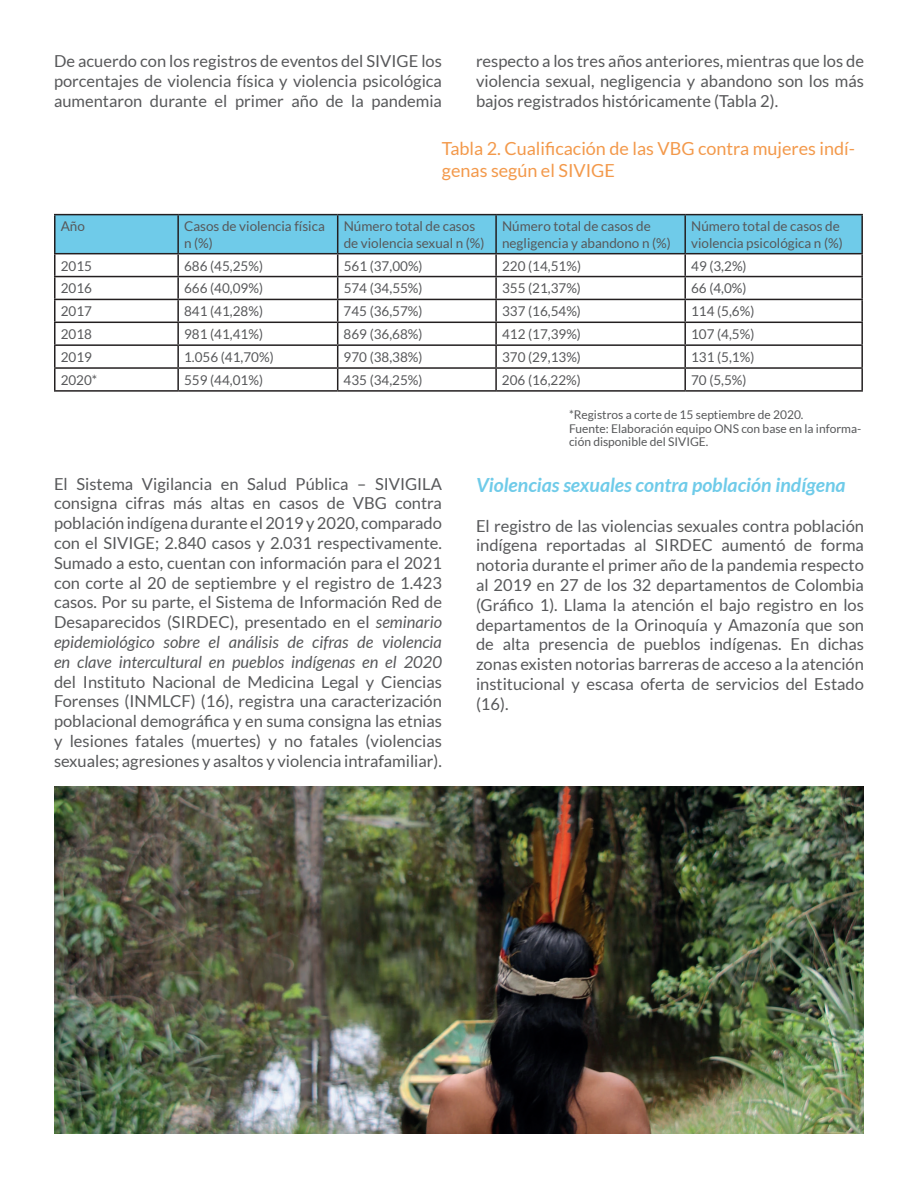
<style>
.page{position:relative;width:918px;height:1188px;background:#fff}
.page>*{position:absolute;margin:0;border:0;box-sizing:border-box;transform-origin:0 0}
.t1{font:italic 700 19.5px "Lato";color:#6fcbe9}
.t2{font:18px/21.6px "Lato";color:#f3994b}
.t3{font:16.5px/19.8px "Lato";color:#57585a;text-align:justify}
.t4{font:13.5px/16.2px "Lato";color:#57585a}
.t5{font:12px/13.5px "Lato";color:#57585a}
.s1{font-style:italic}
</style>
<div class="page">
<hr style="left:54px;top:214px;width:124px;height:1px;background:#231f20">
<hr style="left:54px;top:215px;width:2px;height:38px;background:#231f20">
<hr style="left:178px;top:214px;width:160px;height:1px;background:#231f20">
<hr style="left:338px;top:214px;width:158px;height:1px;background:#231f20">
<hr style="left:496px;top:214px;width:189px;height:1px;background:#231f20">
<hr style="left:685px;top:214px;width:178px;height:1px;background:#231f20">
<hr style="left:861px;top:215px;width:2px;height:38px;background:#231f20">
<hr style="left:54px;top:253px;width:124px;height:1px;background:#231f20">
<hr style="left:54px;top:254px;width:2px;height:22px;background:#231f20">
<hr style="left:685px;top:253px;width:178px;height:1px;background:#231f20">
<hr style="left:861px;top:254px;width:2px;height:22px;background:#231f20">
<hr style="left:54px;top:276px;width:124px;height:1px;background:#231f20">
<hr style="left:54px;top:277px;width:2px;height:22px;background:#231f20">
<hr style="left:685px;top:276px;width:178px;height:1px;background:#231f20">
<hr style="left:861px;top:277px;width:2px;height:22px;background:#231f20">
<hr style="left:54px;top:299px;width:124px;height:1px;background:#231f20">
<hr style="left:54px;top:300px;width:2px;height:22px;background:#231f20">
<hr style="left:685px;top:299px;width:178px;height:1px;background:#231f20">
<hr style="left:861px;top:300px;width:2px;height:22px;background:#231f20">
<hr style="left:54px;top:322px;width:124px;height:1px;background:#231f20">
<hr style="left:54px;top:323px;width:2px;height:21px;background:#231f20">
<hr style="left:685px;top:322px;width:178px;height:1px;background:#231f20">
<hr style="left:861px;top:323px;width:2px;height:21px;background:#231f20">
<hr style="left:54px;top:344px;width:124px;height:2px;background:#231f20">
<hr style="left:54px;top:346px;width:2px;height:21px;background:#231f20">
<hr style="left:685px;top:344px;width:178px;height:2px;background:#231f20">
<hr style="left:861px;top:346px;width:2px;height:21px;background:#231f20">
<hr style="left:54px;top:367px;width:124px;height:2px;background:#231f20">
<hr style="left:54px;top:369px;width:2px;height:21px;background:#231f20">
<svg style="left:55px;top:215px;width:807px;height:175px"></svg>
<hr style="left:496px;top:367px;width:189px;height:2px;background:#231f20">
<hr style="left:495px;top:369px;width:2px;height:21px;background:#231f20">
<hr style="left:685px;top:367px;width:178px;height:2px;background:#231f20">
<hr style="left:684px;top:369px;width:2px;height:21px;background:#231f20">
<hr style="left:861px;top:369px;width:2px;height:21px;background:#231f20">
<hr style="left:54px;top:390px;width:124px;height:2px;background:#231f20">
<hr style="left:178px;top:390px;width:160px;height:2px;background:#231f20">
<hr style="left:338px;top:390px;width:158px;height:2px;background:#231f20">
<hr style="left:496px;top:390px;width:189px;height:2px;background:#231f20">
<hr style="left:685px;top:390px;width:178px;height:2px;background:#231f20">
<img style="left:54px;top:787px;width:810px;height:347px">
<p class="t3" style="left:54px;top:51px;width:390px">De acuerdo con los registros de eventos del SIVIGE los porcentajes de violencia física y violencia psicológica aumentaron durante el primer año de la pandemia</p>
<p class="t3" style="left:476px;top:51px;width:390px">respecto a los tres años anteriores, mientras que los de violencia sexual, negligencia y abandono son los más bajos registrados históricamente (Tabla 2).</p>
<p class="t2" style="left:442px;top:138px;width:414px">Tabla 2. Cualificación de las VBG contra mujeres indí&shy;genas según el SIVIGE</p>
<p class="t4" style="left:61px;top:218px;width:26px">Año</p>
<p class="t4" style="left:184px;top:218px;width:142px">Casos de violencia física n (%)</p>
<p class="t4" style="left:344px;top:218px;width:142px">Número total de casos de violencia sexual n (%)</p>
<p class="t4" style="left:502px;top:218px;width:170px">Número total de casos de negligencia y abandono n (%)</p>
<p class="t4" style="left:691px;top:218px;width:153px">Número total de casos de violencia psicológica n (%)</p>
<p class="t4" style="left:61px;top:257px;width:33px">2015</p>
<p class="t4" style="left:184px;top:257px;width:80px">686 (45,25%)</p>
<p class="t4" style="left:344px;top:257px;width:80px">561 (37,00%)</p>
<p class="t4" style="left:502px;top:257px;width:80px">220 (14,51%)</p>
<p class="t4" style="left:691px;top:257px;width:57px">49 (3,2%)</p>
<p class="t4" style="left:61px;top:280px;width:33px">2016</p>
<p class="t4" style="left:184px;top:280px;width:80px">666 (40,09%)</p>
<p class="t4" style="left:344px;top:280px;width:80px">574 (34,55%)</p>
<p class="t4" style="left:502px;top:280px;width:80px">355 (21,37%)</p>
<p class="t4" style="left:691px;top:280px;width:57px">66 (4,0%)</p>
<p class="t4" style="left:61px;top:303px;width:33px">2017</p>
<p class="t4" style="left:184px;top:303px;width:80px">841 (41,28%)</p>
<p class="t4" style="left:344px;top:303px;width:80px">745 (36,57%)</p>
<p class="t4" style="left:502px;top:303px;width:80px">337 (16,54%)</p>
<p class="t4" style="left:691px;top:303px;width:65px">114 (5,6%)</p>
<p class="t4" style="left:61px;top:326px;width:33px">2018</p>
<p class="t4" style="left:184px;top:326px;width:80px">981 (41,41%)</p>
<p class="t4" style="left:344px;top:326px;width:80px">869 (36,68%)</p>
<p class="t4" style="left:502px;top:326px;width:80px">412 (17,39%)</p>
<p class="t4" style="left:691px;top:326px;width:65px">107 (4,5%)</p>
<p class="t4" style="left:61px;top:349px;width:33px">2019</p>
<p class="t4" style="left:184px;top:349px;width:91px">1.056 (41,70%)</p>
<p class="t4" style="left:344px;top:349px;width:80px">970 (38,38%)</p>
<p class="t4" style="left:502px;top:349px;width:80px">370 (29,13%)</p>
<p class="t4" style="left:691px;top:349px;width:65px">131 (5,1%)</p>
<p class="t4" style="left:61px;top:372px;width:38px">2020*</p>
<p class="t4" style="left:184px;top:372px;width:80px">559 (44,01%)</p>
<p class="t4" style="left:344px;top:372px;width:80px">435 (34,25%)</p>
<p class="t4" style="left:502px;top:372px;width:80px">206 (16,22%)</p>
<p class="t4" style="left:691px;top:372px;width:57px">70 (5,5%)</p>
<p class="t3" style="left:54px;top:474px;width:390px">El Sistema Vigilancia en Salud Pública – SIVIGILA consigna cifras más altas en casos de VBG contra población indígena durante el 2019 y 2020, comparado con el SIVIGE; 2.840 casos y 2.031 respectivamente.<br>Sumado a esto, cuentan con información para el 2021 con corte al 20 de septiembre y el registro de 1.423 casos. Por su parte, el Sistema de Información Red de Desaparecidos (SIRDEC), presentado en el <span class="s1">seminario epidemiológico sobre el análisis de cifras de violencia en clave intercultural en pueblos indígenas en el 2020</span></p>
<p class="t3" style="left:54px;top:672px;width:389px">del Instituto Nacional de Medicina Legal y Ciencias Forenses (INMLCF) (16), registra una caracterización poblacional demográfica y en suma consigna las etnias y lesiones fatales (muertes) y no fatales (violencias sexuales; agresiones y asaltos y violencia intrafamiliar).</p>
<p class="t5" style="left:569px;top:408px;width:294px">*Registros a corte de 15 septiembre de 2020.<br>Fuente: Elaboración equipo ONS con base en la informa&shy;ción disponible del SIVIGE.</p>
<p class="t1" style="left:476px;top:474px;width:371px">Violencias sexuales contra población indígena</p>
<p class="t3" style="left:476px;top:516px;width:390px">El registro de las violencias sexuales contra población indígena reportadas al SIRDEC aumentó de forma notoria durante el primer año de la pandemia respecto al 2019 en 27 de los 32 departamentos de Colombia (Gráfico 1). Llama la atención el bajo registro en los departamentos de la Orinoquía y Amazonía que son de alta presencia de pueblos indígenas. En dichas zonas existen notorias barreras de acceso a la atención institucional y escasa oferta de servicios del Estado (16).</p>
</div>
